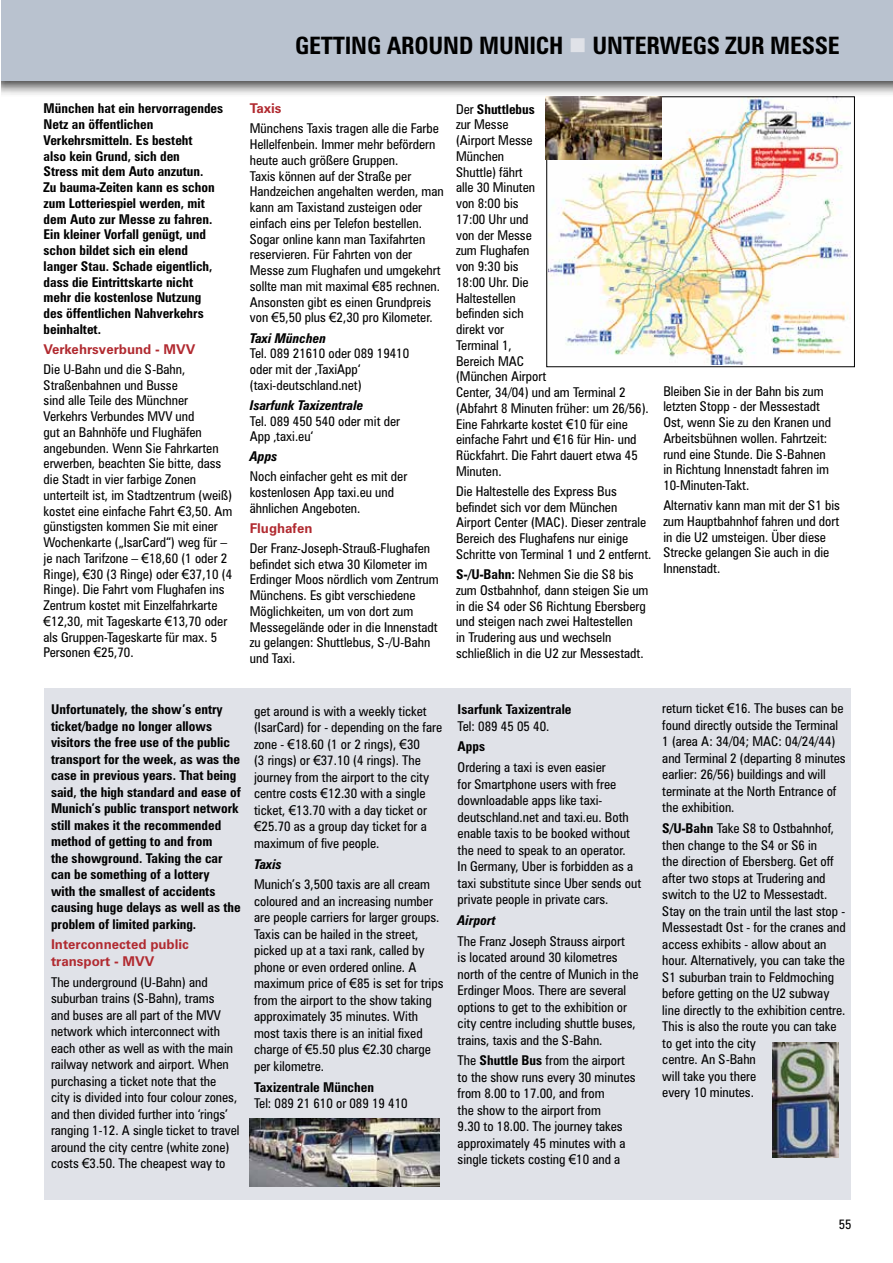
<style>
.page{position:relative;width:893px;height:1263px;background:#fff}
.page>*{position:absolute;margin:0;border:0;box-sizing:border-box;transform-origin:0 0}
.t1{font:700 condensed 24px "Zurich BT";letter-spacing:-.01em;color:#000}
.t2{font:condensed 13.5px/15.8px "Zurich BT";color:#000}
.t3{font:700 condensed 13.5px/15.8px "Zurich BT";color:#000}
.t4{font:700 13.5px/16.5px "Zurich BT";color:#b12a30}
.t5{font:italic 700 condensed 13.5px "Zurich BT";color:#000}
.s1{color:#e0e2e8}
.s2{font-family:"Arial";font-stretch:normal}
.s3{font-weight:700}
</style>
<div class="page">
<img style="left:1px;top:81px;width:892px;height:14px">
<div style="left:1px;top:0;width:892px;height:81px;background:#b9c2cf"></div>
<div style="left:44px;top:688px;width:807px;height:511px;background:#e0e2e8"></div>
<img style="left:773px;top:1042px;width:66px;height:115px">
<img style="left:250px;top:1118px;width:189px;height:69px">
<img style="left:549px;top:98px;width:302px;height:266px">
<div style="left:546px;top:96px;width:309px;height:271px;border:1px solid #000"></div>
<img style="left:546px;top:96px;width:116px;height:63px">
<h1 class="t1" style="left:295px;top:31px;width:546px">GETTING AROUND MUNICH <span class="s1">■</span> UNTERWEGS ZUR MESSE</h1>
<p class="t3" style="left:44px;top:100px;width:181px">München hat ein hervorragendes<br>Netz an öffentlichen<br>Verkehrsmitteln. Es besteht<br>also kein Grund, sich den<br>Stress mit dem Auto anzutun.<br>Zu bauma-Zeiten kann es schon zum Lotteriespiel werden, mit dem Auto zur Messe zu fahren.<br>Ein kleiner Vorfall genügt, und schon bildet sich ein elend langer Stau. Schade eigentlich, dass die Eintrittskarte nicht mehr die kostenlose Nutzung des öffentlichen Nahverkehrs beinhaltet.</p>
<p class="t4" style="left:44px;top:341px;width:153px">Verkehrsverbund - MVV</p>
<p class="t2" style="left:44px;top:361px;width:190px">Die U-Bahn und die S-Bahn,<br>Straßenbahnen und Busse<br>sind alle Teile des Münchner<br>Verkehrs Verbundes MVV und<br>gut an Bahnhöfe und Flughäfen angebunden. Wenn Sie Fahrkarten erwerben, beachten Sie bitte, dass die Stadt in vier farbige Zonen unterteilt ist, im Stadtzentrum (weiß) kostet eine einfache Fahrt <span class="s2">€</span>3,50. Am günstigsten kommen Sie mit einer<br>Wochenkarte („IsarCard“) weg für – je nach Tarifzone – <span class="s2">€</span>18,60 (1 oder 2<br>Ringe), <span class="s2">€</span>30 (3 Ringe) oder <span class="s2">€</span>37,10 (4<br>Ringe). Die Fahrt vom Flughafen ins<br>Zentrum kostet mit Einzelfahrkarte <span class="s2">€</span>12,30, mit Tageskarte <span class="s2">€</span>13,70 oder als Gruppen-Tageskarte für max. 5<br>Personen <span class="s2">€</span>25,70.</p>
<p class="t4" style="left:250px;top:100px;width:33px">Taxis</p>
<p class="t2" style="left:250px;top:121px;width:195px">Münchens Taxis tragen alle die Farbe Hellelfenbein. Immer mehr befördern heute auch größere Gruppen.<br>Taxis können auf der Straße per Handzeichen angehalten werden, man kann am Taxistand zusteigen oder einfach eins per Telefon bestellen.<br>Sogar online kann man Taxifahrten reservieren. Für Fahrten von der Messe zum Flughafen und umgekehrt sollte man mit maximal <span class="s2">€</span>85 rechnen.<br>Ansonsten gibt es einen Grundpreis von <span class="s2">€</span>5,50 plus <span class="s2">€</span>2,30 pro Kilometer.</p>
<p class="t5" style="left:250px;top:329px;width:78px">Taxi München</p>
<p class="t2" style="left:250px;top:345px;width:161px">Tel. 089 21610 oder 089 19410 oder mit der ‚TaxiApp‘ (taxi-deutschland.net)</p>
<p class="t5" style="left:250px;top:397px;width:115px">Isarfunk Taxizentrale</p>
<p class="t2" style="left:250px;top:413px;width:152px">Tel. 089 450 540 oder mit der<br>App ‚taxi.eu‘</p>
<p class="t5" style="left:250px;top:448px;width:29px">Apps</p>
<p class="t2" style="left:250px;top:468px;width:159px">Noch einfacher geht es mit der kostenlosen App taxi.eu und ähnlichen Angeboten.</p>
<p class="t4" style="left:250px;top:520px;width:64px">Flughafen</p>
<p class="t2" style="left:250px;top:540px;width:190px">Der Franz-Joseph-Strauß-Flughafen befindet sich etwa 30 Kilometer im<br>Erdinger Moos nördlich vom Zentrum<br>Münchens. Es gibt verschiedene<br>Möglichkeiten, um von dort zum<br>Messegelände oder in die Innenstadt zu gelangen: Shuttlebus, S-/U-Bahn und Taxi.</p>
<p class="t2" style="left:456px;top:101px;width:194px">Der <span class="s3">Shuttlebus<br></span>zur Messe<br>(Airport Messe<br>München<br>Shuttle) fährt<br>alle 30 Minuten<br>von 8:00 bis<br>17:00 Uhr und<br>von der Messe<br>zum Flughafen<br>von 9:30 bis<br>18:00 Uhr. Die<br>Haltestellen<br>befinden sich<br>direkt vor<br>Terminal 1,<br>Bereich MAC<br>(München Airport<br>Center, 34/04) und am Terminal 2 (Abfahrt 8 Minuten früher: um 26/56).<br>Eine Fahrkarte kostet <span class="s2">€</span>10 für eine einfache Fahrt und <span class="s2">€</span>16 für Hin- und<br>Rückfahrt. Die Fahrt dauert etwa 45<br>Minuten.</p>
<p class="t2" style="left:456px;top:483px;width:197px">Die Haltestelle des Express Bus befindet sich vor dem München Airport Center (MAC). Dieser zentrale Bereich des Flughafens nur einige Schritte von Terminal 1 und 2 entfernt.</p>
<p class="t2" style="left:456px;top:566px;width:194px"><span class="s3">S-/U-Bahn:</span> Nehmen Sie die S8 bis zum Ostbahnhof, dann steigen Sie um in die S4 oder S6 Richtung Ebersberg und steigen nach zwei Haltestellen<br>in Trudering aus und wechseln schließlich in die U2 zur Messestadt.</p>
<p class="t2" style="left:663px;top:383px;width:169px">Bleiben Sie in der Bahn bis zum letzten Stopp - der Messestadt<br>Ost, wenn Sie zu den Kranen und<br>Arbeitsbühnen wollen. Fahrtzeit: rund eine Stunde. Die S-Bahnen in Richtung Innenstadt fahren im<br>10-Minuten-Takt.</p>
<p class="t2" style="left:663px;top:497px;width:178px">Alternativ kann man mit der S1 bis zum Hauptbahnhof fahren und dort in die U2 umsteigen. Über diese<br>Strecke gelangen Sie auch in die<br>Innenstadt.</p>
<p class="t3" style="left:51px;top:701px;width:191px;line-height:16.5px">Unfortunately, the show’s entry ticket/badge no longer allows visitors the free use of the public transport for the week, as was the case in previous years. That being said, the high standard and ease of<br>Munich’s public transport network still makes it the recommended method of getting to and from<br>the showground. Taking the car can be something of a lottery<br>with the smallest of accidents causing huge delays as well as the problem of limited parking.</p>
<p class="t4" style="left:51px;top:936px;width:140px">Interconnected public transport - MVV</p>
<p class="t2" style="left:51px;top:973px;width:190px;line-height:16.5px">The underground (U-Bahn) and suburban trains (S-Bahn), trams<br>and buses are all part of the MVV network which interconnect with each other as well as with the main railway network and airport. When purchasing a ticket note that the<br>city is divided into four colour zones, and then divided further into ‘rings’ ranging 1-12. A single ticket to travel around the city centre (white zone) costs <span class="s2">€</span>3.50. The cheapest way to</p>
<p class="t2" style="left:254px;top:703px;width:190px;line-height:16.5px">get around is with a weekly ticket (IsarCard) for - depending on the fare zone - <span class="s2">€</span>18.60 (1 or 2 rings), <span class="s2">€</span>30<br>(3 rings) or <span class="s2">€</span>37.10 (4 rings). The journey from the airport to the city centre costs <span class="s2">€</span>12.30 with a single ticket, <span class="s2">€</span>13.70 with a day ticket or <span class="s2">€</span>25.70 as a group day ticket for a maximum of five people.</p>
<p class="t5" style="left:254px;top:855px;width:29px">Taxis</p>
<p class="t2" style="left:254px;top:876px;width:191px;line-height:16.5px">Munich’s 3,500 taxis are all cream coloured and an increasing number are people carriers for larger groups.<br>Taxis can be hailed in the street, picked up at a taxi rank, called by phone or even ordered online. A maximum price of <span class="s2">€</span>85 is set for trips from the airport to the show taking approximately 35 minutes. With most taxis there is an initial fixed charge of <span class="s2">€</span>5.50 plus <span class="s2">€</span>2.30 charge per kilometre.</p>
<p class="t3" style="left:254px;top:1079px;width:121px">Taxizentrale München</p>
<p class="t2" style="left:254px;top:1095px;width:155px">Tel: 089 21 610 or 089 19 410</p>
<p class="t3" style="left:458px;top:701px;width:115px">Isarfunk Taxizentrale</p>
<p class="t2" style="left:458px;top:718px;width:93px">Tel: 089 45 05 40.</p>
<p class="t3" style="left:458px;top:738px;width:29px">Apps</p>
<p class="t2" style="left:458px;top:759px;width:185px;line-height:16.5px">Ordering a taxi is even easier<br>for Smartphone users with free downloadable apps like taxi&shy;deutschland.net and taxi.eu. Both enable taxis to be booked without the need to speak to an operator.<br>In Germany, Uber is forbidden as a taxi substitute since Uber sends out private people in private cars.</p>
<p class="t5" style="left:458px;top:912px;width:40px">Airport</p>
<p class="t2" style="left:458px;top:932px;width:182px;line-height:16.5px">The Franz Joseph Strauss airport<br>is located around 30 kilometres north of the centre of Munich in the Erdinger Moos. There are several options to get to the exhibition or city centre including shuttle buses, trains, taxis and the S-Bahn.</p>
<p class="t2" style="left:458px;top:1052px;width:179px;line-height:16.5px">The <span class="s3">Shuttle Bus</span> from the airport to the show runs every 30 minutes from 8.00 to 17.00, and from<br>the show to the airport from<br>9.30 to 18.00. The journey takes approximately 45 minutes with a single tickets costing <span class="s2">€</span>10 and a</p>
<p class="t2" style="left:662px;top:700px;width:185px;line-height:16.5px">return ticket <span class="s2">€</span>16. The buses can be found directly outside the Terminal<br>1 (area A: 34/04; MAC: 04/24/44) and Terminal 2 (departing 8 minutes earlier: 26/56) buildings and will terminate at the North Entrance of the exhibition.</p>
<p class="t2" style="left:662px;top:820px;width:185px;line-height:16.5px"><span class="s3">S/U-Bahn</span> Take S8 to Ostbahnhof, then change to the S4 or S6 in<br>the direction of Ebersberg. Get off after two stops at Trudering and switch to the U2 to Messestadt.<br>Stay on the train until the last stop -<br>Messestadt Ost - for the cranes and access exhibits - allow about an hour. Alternatively, you can take the<br>S1 suburban train to Feldmoching before getting on the U2 subway line directly to the exhibition centre.<br>This is also the route you can take to get into the city<br>centre. An S-Bahn<br>will take you there<br>every 10 minutes.</p>
<p class="t2" style="left:839px;top:1216px;width:14px">55</p>
</div>
